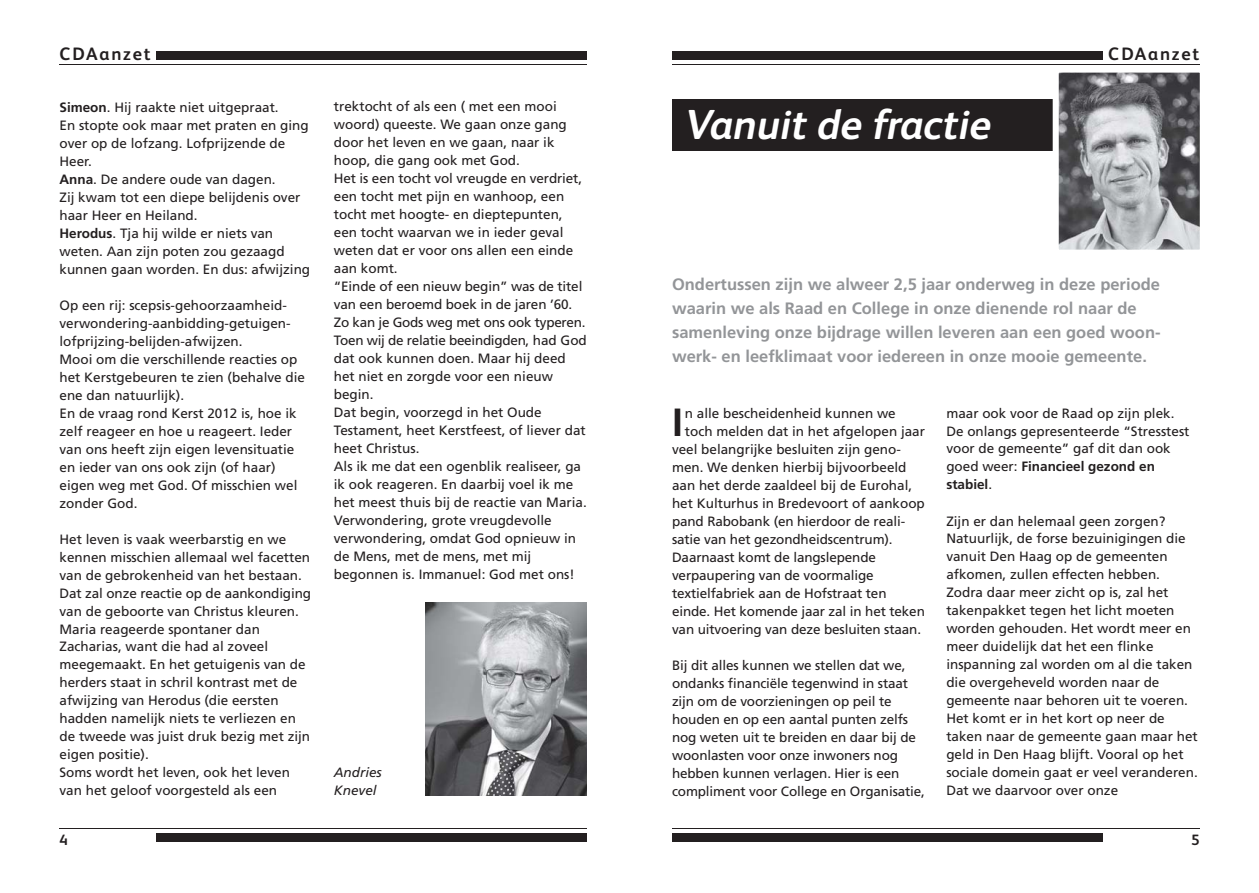
<style>
.page{position:relative;width:1259px;height:893px;background:#fff}
.page>*{position:absolute;margin:0;border:0;box-sizing:border-box;transform-origin:0 0}
.t1{font:italic 700 42px "FS Albert";color:#fff}
.t2{font:700 39.3px "Frutiger LT Std";color:#231f20}
.t3{font:700 18px "FS Albert";letter-spacing:.1em;color:#231f20}
.t4{font:700 16.5px/24px "Frutiger LT Std";color:#939598}
.t5{font:700 15px "FS Albert";color:#231f20}
.t6{font:13.5px/18px "Frutiger LT Std";color:#231f20}
.t7{font:italic 13.5px/18px "Frutiger LT Std";color:#231f20}
.s1{font-weight:700}
</style>
<div class="page">
<div style="left:157px;top:51px;width:430px;height:8px;background:#231f20"></div>
<hr style="left:60px;top:64px;width:527px;height:1px;background:#231f20">
<hr style="left:60px;top:828px;width:527px;height:1px;background:#231f20">
<hr style="left:672px;top:64px;width:527px;height:1px;background:#231f20">
<hr style="left:672px;top:828px;width:527px;height:1px;background:#231f20">
<div style="left:672px;top:51px;width:430px;height:8px;background:#231f20"></div>
<div style="left:157px;top:834px;width:430px;height:8px;background:#231f20"></div>
<div style="left:672px;top:834px;width:430px;height:8px;background:#231f20"></div>
<div style="left:672px;top:99px;width:527px;height:51px;background:#231f20"></div>
<img style="left:1059px;top:74px;width:139px;height:175px">
<div style="left:1052px;top:67px;width:153px;height:189px;border:6px solid #fff"></div>
<img style="left:425px;top:602px;width:162px;height:193px">
<h3 class="t3" style="left:60px;top:47px;width:93px">CDAanzet</h3>
<h3 class="t3" style="left:1108px;top:47px;width:93px">CDAanzet</h3>
<p class="t6" style="left:60px;top:99px;width:252px"><span class="s1">Simeon</span>. Hij raakte niet uitgepraat.<br>En stopte ook maar met praten en ging over op de lofzang. Lofprijzende de<br>Heer.<br><span class="s1">Anna</span>. De andere oude van dagen.<br>Zij kwam tot een diepe belijdenis over haar Heer en Heiland.<br><span class="s1">Herodus</span>. Tja hij wilde er niets van weten. Aan zijn poten zou gezaagd kunnen gaan worden. En dus: afwijzing</p>
<p class="t6" style="left:60px;top:297px;width:247px">Op een rij: scepsis-gehoorzaamheid&shy;verwondering-aanbidding-getuigen&shy;lofprijzing-belijden-afwijzen.<br>Mooi om die verschillende reacties op het Kerstgebeuren te zien (behalve die ene dan natuurlijk).<br>En de vraag rond Kerst 2012 is, hoe ik zelf reageer en hoe u reageert. Ieder van ons heeft zijn eigen levensituatie en ieder van ons ook zijn (of haar) eigen weg met God. Of misschien wel zonder God.</p>
<p class="t6" style="left:60px;top:531px;width:253px">Het leven is vaak weerbarstig en we kennen misschien allemaal wel facetten van de gebrokenheid van het bestaan.<br>Dat zal onze reactie op de aankondi ging van de geboorte van Christus kleuren.<br>Maria reageerde spontaner dan Zacharias, want die had al zoveel meegemaakt. En het getuigenis van de herders staat in schril kontrast met de afwijzing van Herodus (die eersten hadden namelijk niets te verliezen en de tweede was juist druk bezig met zijn eigen positie).<br>Soms wordt het leven, ook het leven van het geloof voorgesteld als een</p>
<p class="t6" style="left:334px;top:98px;width:254px">trektocht of als een ( met een mooi woord) queeste. We gaan onze gang door het leven en we gaan, naar ik hoop, die gang ook met God.<br>Het is een tocht vol vreugde en verdriet, een tocht met pijn en wanhoop, een tocht met hoogte- en dieptepunten, een tocht waarvan we in ieder geval weten dat er voor ons allen een einde aan komt.<br>“Einde of een nieuw begin” was de titel van een beroemd boek in de jaren ’60.<br>Zo kan je Gods weg met ons ook typeren.<br>Toen wij de relatie beeindigden, had God dat ook kunnen doen. Maar hij deed het niet en zorgde voor een nieuw begin.<br>Dat begin, voorzegd in het Oude<br>Testament, heet Kerstfeest, of liever dat heet Christus.<br>Als ik me dat een ogenblik realiseer, ga ik ook reageren. En daarbij voel ik me het meest thuis bij de reactie van Maria.<br>Verwondering, grote vreugdevolle verwondering, omdat God opnieuw in de Mens, met de mens, met mij begonnen is. Immanuel: God met ons!</p>
<p class="t7" style="left:334px;top:764px;width:50px">Andries<br>Knevel</p>
<h1 class="t1" style="left:683px;top:109px;width:315px">Vanuit de fractie</h1>
<p class="t4" style="left:672px;top:273px;width:490px">Ondertussen zijn we alweer 2,5 jaar onderweg in deze periode waarin we als Raad en College in onze dienende rol naar de samenleving onze bijdrage willen leveren aan een goed woon&shy;werk- en leefklimaat voor iedereen in onze mooie gemeente.</p>
<h2 class="t2" style="left:672px;top:403px;width:12px">I</h2>
<p class="t6" style="left:685px;top:405px;width:212px">n alle bescheidenheid kunnen we</p>
<p class="t6" style="left:685px;top:423px;width:242px">toch melden dat in het afgelopen jaar</p>
<p class="t6" style="left:672px;top:441px;width:230px">veel belangrijke besluiten zijn geno-</p>
<p class="t6" style="left:672px;top:459px;width:236px">men. We denken hierbij bijvoorbeeld</p>
<p class="t6" style="left:672px;top:477px;width:242px">aan het derde zaaldeel bij de Eurohal,</p>
<p class="t6" style="left:672px;top:495px;width:254px">het Kulturhus in Bredevoort of aankoop</p>
<p class="t6" style="left:672px;top:513px;width:235px">pand Rabobank (en hierdoor de reali-</p>
<p class="t6" style="left:672px;top:531px;width:222px">satie van het gezondheidscentrum).</p>
<p class="t6" style="left:672px;top:549px;width:205px">Daarnaast komt de langslepende</p>
<p class="t6" style="left:672px;top:567px;width:203px">verpaupering van de voormalige</p>
<p class="t6" style="left:672px;top:585px;width:216px">textielfabriek aan de Hofstraat ten</p>
<p class="t6" style="left:672px;top:603px;width:254px">einde. Het komende jaar zal in het teken</p>
<p class="t6" style="left:672px;top:621px;width:251px">van uitvoering van deze besluiten staan.</p>
<p class="t6" style="left:672px;top:657px;width:254px">Bij dit alles kunnen we stellen dat we, ondanks financiële tegenwind in staat zijn om de voorzieningen op peil te houden en op een aantal punten zelfs nog weten uit te breiden en daar bij de woonlasten voor onze inwoners nog hebben kunnen verlagen. Hier is een compliment voor College en Organisatie,</p>
<p class="t6" style="left:946px;top:405px;width:245px">maar ook voor de Raad op zijn plek.<br>De onlangs gepresenteerde “Stresstest voor de gemeente” gaf dit dan ook goed weer: <span class="s1">Financieel gezond en stabiel</span>.</p>
<p class="t6" style="left:946px;top:513px;width:253px">Zijn er dan helemaal geen zorgen?<br>Natuurlijk, de forse bezuinigingen die vanuit Den Haag op de gemeenten afkomen, zullen effecten hebben.<br>Zodra daar meer zicht op is, zal het takenpakket tegen het licht moeten worden gehouden. Het wordt meer en meer duidelijk dat het een flinke inspanning zal worden om al die taken die overgeheveld worden naar de gemeente naar behoren uit te voeren.<br>Het komt er in het kort op neer de taken naar de gemeente gaan maar het geld in Den Haag blijft. Vooral op het sociale domein gaat er veel veranderen.<br>Dat we daarvoor over onze</p>
<p class="t5" style="left:60px;top:834px;width:10px">4</p>
<p class="t5" style="left:1191px;top:834px;width:10px">5</p>
</div>
